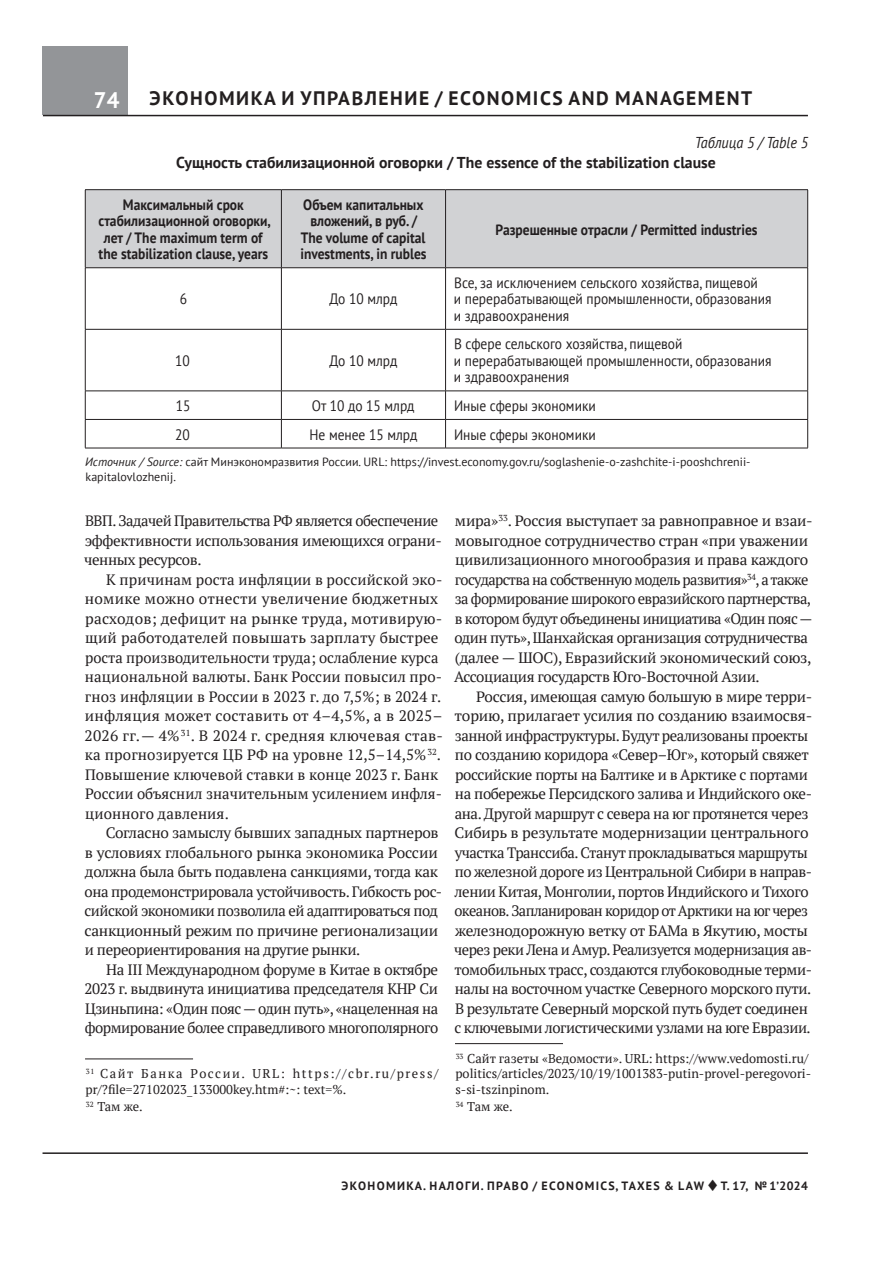
<style>
.page{position:relative;width:893px;height:1263px;background:#fff}
.page>*{position:absolute;margin:0;border:0;box-sizing:border-box;transform-origin:0 0}
.t1{font:700 22.5px "PT Sans";color:#fff}
.t2{font:700 19.5px "PT Sans";letter-spacing:.08em;color:#231f20}
.t3{font:700 15.75px "PT Sans";color:#231f20}
.t4{font:italic 15.75px "PT Sans";color:#231f20;scale:.9 1}
.t5{font:15px/19.5px "PT Serif";letter-spacing:-.025em;color:#231f20}
.t6{font:15px/19.5px "PT Serif";letter-spacing:.005em;color:#231f20}
.t7{font:15px/16.5px "PT Sans";color:#231f20;scale:.9 1}
.t8{font:700 15px/16.5px "PT Sans";color:#231f20;text-align:center;scale:.9 1}
.t9{font:12.75px/15.3px "PT Serif";color:#231f20}
.t10{font:12.75px/15.3px "PT Serif";letter-spacing:.105em;color:#231f20}
.t11{font:12px/15px "PT Sans";color:#231f20}
.t12{font:700 12px "PT Sans";letter-spacing:.11em;color:#231f20}
.s1{font-style:italic}
</style>
<div class="page">
<div style="left:43px;top:47px;width:85px;height:68px;background:#939598"></div>
<hr style="left:43px;top:115px;width:765px;height:1px;background:#231f20">
<hr style="left:43px;top:1152px;width:765px;height:2px;background:#231f20">
<hr style="left:85px;top:1058px;width:108px;height:1px;background:#231f20">
<hr style="left:455px;top:1043px;width:108px;height:1px;background:#231f20">
<div style="left:86px;top:190px;width:721px;height:77px;background:#d1d2d4"></div>
<hr style="left:281px;top:190px;width:1px;height:77px;background:#231f20">
<hr style="left:445px;top:190px;width:1px;height:77px;background:#231f20">
<hr style="left:281px;top:268px;width:1px;height:61px;background:#231f20">
<hr style="left:445px;top:268px;width:1px;height:61px;background:#231f20">
<hr style="left:85px;top:329px;width:196px;height:1px;background:#231f20">
<hr style="left:281px;top:329px;width:165px;height:1px;background:#231f20">
<hr style="left:281px;top:330px;width:1px;height:61px;background:#231f20">
<hr style="left:446px;top:329px;width:362px;height:1px;background:#231f20">
<hr style="left:445px;top:330px;width:1px;height:61px;background:#231f20">
<hr style="left:85px;top:391px;width:196px;height:1px;background:#231f20">
<hr style="left:281px;top:391px;width:165px;height:1px;background:#231f20">
<hr style="left:446px;top:391px;width:362px;height:1px;background:#231f20">
<hr style="left:85px;top:419px;width:196px;height:1px;background:#231f20">
<hr style="left:281px;top:419px;width:165px;height:1px;background:#231f20">
<svg style="left:281px;top:391px;width:1px;height:57px"></svg>
<hr style="left:446px;top:419px;width:362px;height:1px;background:#231f20">
<svg style="left:445px;top:391px;width:1px;height:57px"></svg>
<hr style="left:85px;top:268px;width:1px;height:61px;background:#231f20">
<hr style="left:807px;top:268px;width:1px;height:61px;background:#231f20">
<hr style="left:85px;top:330px;width:1px;height:61px;background:#231f20">
<hr style="left:807px;top:330px;width:1px;height:61px;background:#231f20">
<svg style="left:85px;top:391px;width:1px;height:57px"></svg>
<svg style="left:807px;top:391px;width:1px;height:57px"></svg>
<hr style="left:85px;top:448px;width:196px;height:1px;background:#231f20">
<hr style="left:281px;top:448px;width:165px;height:1px;background:#231f20">
<hr style="left:446px;top:448px;width:362px;height:1px;background:#231f20">
<hr style="left:85px;top:189px;width:196px;height:1px;background:#231f20">
<hr style="left:85px;top:190px;width:1px;height:77px;background:#231f20">
<hr style="left:281px;top:189px;width:165px;height:1px;background:#231f20">
<hr style="left:446px;top:189px;width:362px;height:1px;background:#231f20">
<hr style="left:807px;top:190px;width:1px;height:77px;background:#231f20">
<hr style="left:85px;top:267px;width:196px;height:1px;background:#231f20">
<hr style="left:281px;top:267px;width:165px;height:1px;background:#231f20">
<hr style="left:446px;top:267px;width:362px;height:1px;background:#231f20">
<h1 class="t1" style="left:94px;top:85px;width:27px">74</h1>
<h2 class="t2" style="left:150px;top:86px;width:325px">ЭКОНОМИКА И УПРАВЛЕНИЕ / ECONOMICS</h2>
<h2 class="t2" style="left:568px;top:86px;width:62px">AN D MANA</h2>
<h2 class="t2" style="left:673px;top:86px;width:68px">GEMENT</h2>
<p class="t4" style="left:695px;top:133px;width:127px">Таблица 5 / Table 5</p>
<p class="t3" style="left:176px;top:153px;width:541px">Сущность стабилизационной оговорки / The essence of the stabilization clause</p>
<p class="t8" style="left:99px;top:196px;width:193px">Максимальный срок стабилизационной оговорки, лет / The maximum term of the stabilization clause, years</p>
<p class="t8" style="left:300px;top:196px;width:142px">Объем капитальных вложений, в руб. /<br>The volume of capital investments, in rubles</p>
<p class="t8" style="left:496px;top:221px;width:293px">Разрешенные отрасли / Permitted industries</p>
<p class="t7" style="left:180px;top:290px;width:10px">6</p>
<p class="t7" style="left:330px;top:290px;width:77px">До 10 млрд</p>
<p class="t7" style="left:175px;top:352px;width:18px">10</p>
<p class="t7" style="left:330px;top:352px;width:77px">До 10 млрд</p>
<p class="t7" style="left:454px;top:274px;width:355px">Все, за исключением сельского хозяйства, пищевой<br>и перерабатывающей промышленности, образования и здравоохранения</p>
<p class="t7" style="left:454px;top:335px;width:355px">В сфере сельского хозяйства, пищевой<br>и перерабатывающей промышленности, образования и здравоохранения</p>
<p class="t7" style="left:176px;top:397px;width:18px">15</p>
<p class="t7" style="left:312px;top:397px;width:116px">От 10 до 15 млрд</p>
<p class="t7" style="left:454px;top:397px;width:159px">Иные сферы экономики</p>
<p class="t7" style="left:175px;top:426px;width:18px">20</p>
<p class="t7" style="left:309px;top:426px;width:121px">Не менее 15 млрд</p>
<p class="t7" style="left:454px;top:426px;width:159px">Иные сферы экономики</p>
<p class="t11" style="left:85px;top:454px;width:667px"><span class="s1">Источник / Source:</span> сайт Минэкономразвития России. URL: https://invest.economy.gov.ru/soglashenie-o-zashchite-i-pooshchrenii&shy;kapitalovlozhenij.</p>
<p class="t5" style="left:84px;top:511px;width:359px">ВВП. Задачей Правительства РФ является обеспечение эффективности использования имеющихся ограни&shy;ченных ресурсов.</p>
<p class="t6" style="left:85px;top:569px;width:360px;text-indent:22px">К причинам роста инфляции в российской эко&shy;номике можно отнести увеличение бюджетных расходов; дефицит на рынке труда, мотивирую&shy;щий работодателей повышать зарплату быстрее роста производительности труда; ослабление курса национальной валюты. Банк России повысил про&shy;гноз инфляции в России в 2023 г. до 7,5%; в 2024 г. инфляция может составить от 4–4,5%, а в 2025– 2026 гг.— 4%<sup>31</sup>. В 2024 г. средняя ключевая став&shy;ка прогнозируется ЦБ РФ на уровне 12,5–14,5%<sup>32</sup>.<br>Повышение ключевой ставки в конце 2023 г. Банк России объяснил значительным усилением инфля&shy;ционного давления.</p>
<p class="t5" style="left:85px;top:823px;width:359px;text-indent:21px">Согласно замыслу бывших западных партнеров в условиях глобального рынка экономика России должна была быть подавлена санкциями, тогда как она продемонстрировала устойчивость. Гибкость рос&shy;сийской экономики позволила ей адаптироваться под санкционный режим по причине регионализации и переориентирования на другие рынки.</p>
<p class="t5" style="left:85px;top:959px;width:355px;text-align:justify;text-indent:22px">На III Международном форуме в Китае в октябре 2023 г. выдвинута инициатива председателя КНР Си Цзиньпина: «Один пояс — один путь», «нацеленная на формирование более справедливого многополярного</p>
<p class="t10" style="left:85px;top:1066px;width:355px"><sup>31</sup> Сайт Банка России. URL: https://cbr.ru/press/ pr/?file=27102023_133000key.htm#:~: text=%.</p>
<p class="t9" style="left:86px;top:1099px;width:59px"><sup>32</sup> Там же.</p>
<p class="t5" style="left:454px;top:511px;width:360px">мира»<sup>33</sup>. Россия выступает за равноправное и взаи&shy;мовыгодное сотрудничество стран «при уважении цивилизационного многообразия и права каждого государства на собственную модель развития»<sup>34</sup>, а также за формирование широкого евразийского партнерства, в котором будут объединены инициатива «Один пояс — один путь», Шанхайская организация сотрудничества (далее — ШОС), Евразийский экономический союз, Ассоциация государств Юго-Восточной Азии.</p>
<p class="t5" style="left:454px;top:686px;width:360px;text-indent:22px">Россия, имеющая самую большую в мире терри&shy;торию, прилагает усилия по созданию взаимосвя&shy;занной инфраструктуры. Будут реализованы проекты по созданию коридора «Север–Юг», который свяжет российские порты на Балтике и в Арктике с портами на побережье Персидского залива и Индийского оке&shy;ана. Другой маршрут с севера на юг протянется через Сибирь в результате модернизации центрального участка Транссиба. Станут прокладываться маршруты по железной дороге из Центральной Сибири в направ&shy;лении Китая, Монголии, портов Индийского и Тихого океанов. Запланирован коридор от Арктики на юг через железнодорожную ветку от БАМа в Якутию, мосты через реки Лена и Амур. Реализуется модернизация ав&shy;томобильных трасс, создаются глубоководные терми&shy;налы на восточном участке Северного морского пути.<br>В результате Северный морской путь будет соединен с ключевыми логистическими узлами на юге Евразии.</p>
<p class="t9" style="left:455px;top:1051px;width:357px"><sup>33</sup> Сайт газеты «Ведомости». URL: https://www.vedomosti.ru/ politics/articles/2023/10/19/1001383-putin-provel-peregovori&shy;s-si-tszinpinom.</p>
<p class="t9" style="left:456px;top:1099px;width:59px"><sup>34</sup> Там же.</p>
<p class="t12" style="left:342px;top:1178px;width:468px">ЭКОНОМИКА. НАЛОГИ. ПРАВО / Economics, taxes &amp; law ◆ Т. 17, №1’2024</p>
</div>
